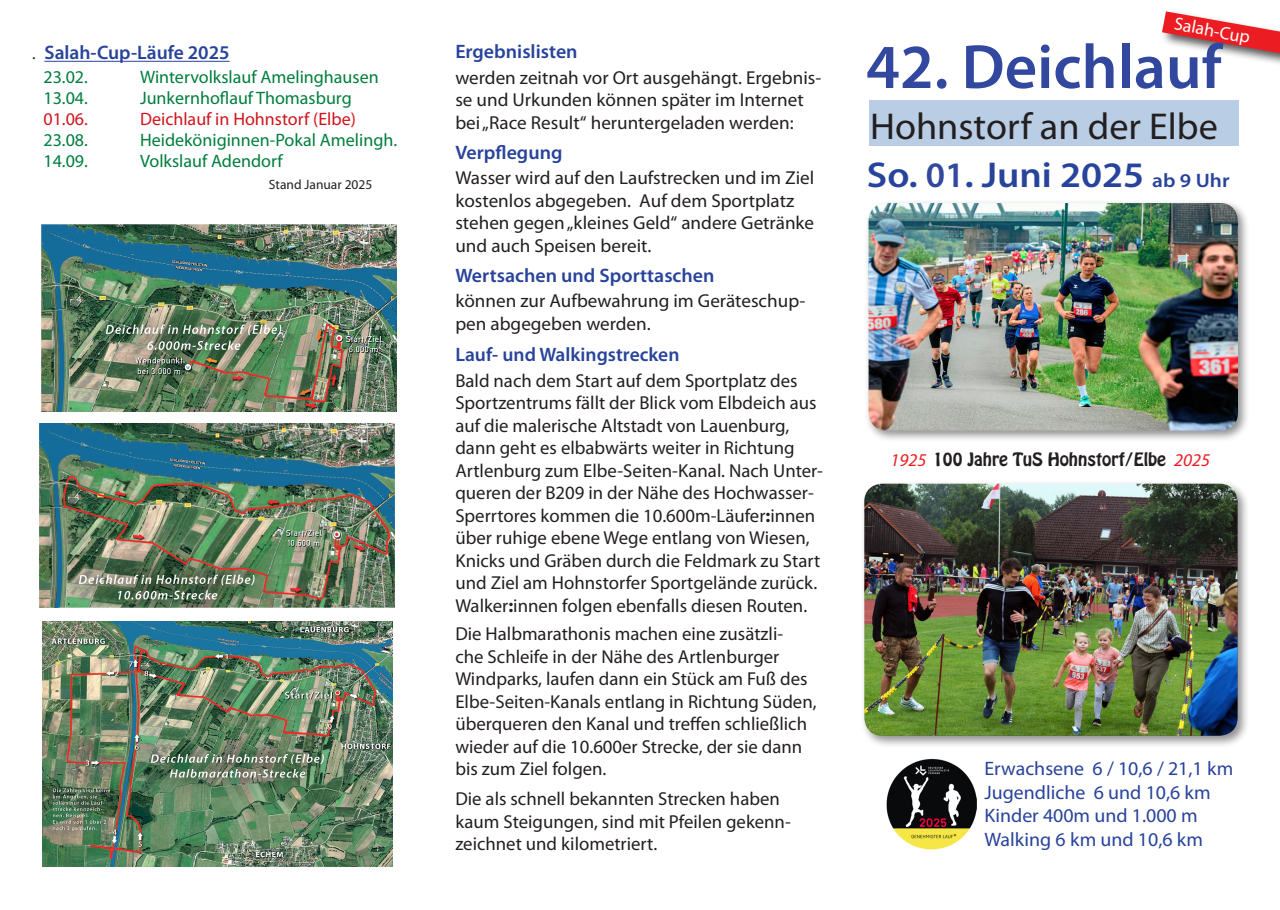
<style>
.page{position:relative;width:1280px;height:910px;background:#fff}
.page>*{position:absolute;margin:0;border:0;box-sizing:border-box;transform-origin:0 0}
.t1{font:600 63px "Myriad Pro";color:#31489e}
.t2{font:37.5px "Myriad Pro";color:#231f20}
.t3{font:600 36px "Myriad Pro";color:#28439b;scale:1.09 1}
.t4{font:600 19.5px "Myriad Pro";color:#28439b}
.t5{font:19.5px/23.4px "Myriad Pro";color:#28439b}
.t6{font:18.75px/22.5px "Myriad Pro";color:#231f20}
.t7{font:18px "Myriad Pro";color:#007e3d}
.t8{font:18px "Myriad Pro";color:#cf151d}
.t9{font:18px "Myriad Pro";color:#fff}
.t10{font:16.5px "Hobo Std";color:#231f20}
.t11{font:13.5px "Myriad Pro";color:#231f20}
.s1{font-weight:400;font-size:16.5px;color:#231f20}
.s2{font-weight:700}
.s3{color:#31489e}
.s4{font-size:19.5px}
.s5{font-family:"Myriad Pro";font-style:italic;font-size:18px;color:#eb1d23}
</style>
<div class="page">
<img style="left:43px;top:621px;width:349px;height:246px">
<div style="left:1160px;top:10px;width:120px;height:58px;background:#231f20;opacity:.75"></div>
<svg style="left:1162px;top:11px;width:118px;height:42px"></svg>
<hr style="left:44px;top:61px;width:186px;height:1px;background:#28439b">
<img style="left:886px;top:758px;width:90px;height:91px">
<div style="left:868px;top:100px;width:370px;height:46px;background:#b9cde4"></div>
<img style="left:40px;top:423px;width:354px;height:184px">
<img style="left:42px;top:225px;width:355px;height:187px">
<div style="left:864px;top:199px;width:386px;height:244px;background:#231f20;opacity:.5"></div>
<img style="left:868px;top:203px;width:370px;height:228px">
<div style="left:860px;top:480px;width:390px;height:268px;background:#231f20;opacity:.5"></div>
<img style="left:864px;top:484px;width:373px;height:252px">
<p class="t4" style="left:32px;top:40px;width:199px"><span class="s1">.</span> Salah-Cup-Läufe 2025</p>
<p class="t7" style="left:43px;top:66px;width:46px">23.02.</p>
<p class="t7" style="left:140px;top:66px;width:240px">Wintervolkslauf Amelinghausen</p>
<p class="t7" style="left:43px;top:87px;width:46px">13.04.</p>
<p class="t7" style="left:140px;top:87px;width:213px">Junkernhoflauf Thomasburg</p>
<p class="t8" style="left:43px;top:108px;width:46px">01.06.</p>
<p class="t8" style="left:140px;top:108px;width:217px">Deichlauf in Hohnstorf (Elbe)</p>
<p class="t7" style="left:43px;top:129px;width:46px">23.08.</p>
<p class="t7" style="left:140px;top:129px;width:259px">Heideköniginnen-Pokal Amelingh.</p>
<p class="t7" style="left:43px;top:150px;width:46px">14.09.</p>
<p class="t7" style="left:140px;top:150px;width:144px">Volkslauf Adendorf</p>
<p class="t11" style="left:269px;top:176px;width:105px">Stand Januar 2025</p>
<p class="t4" style="left:455px;top:39px;width:124px">Ergebnislisten</p>
<p class="t6" style="left:455px;top:66px;width:367px">werden zeitnah vor Ort ausgehängt. Ergebnis&shy;se und Urkunden können später im Internet bei „Race Result“ heruntergeladen werden:</p>
<p class="t4" style="left:455px;top:140px;width:109px">Verpflegung</p>
<p class="t6" style="left:455px;top:166px;width:360px">Wasser wird auf den Laufstrecken und im Ziel kostenlos abgegeben. Auf dem Sportplatz stehen gegen „kleines Geld“ andere Getränke und auch Speisen bereit.</p>
<p class="t4" style="left:455px;top:263px;width:261px">Wertsachen und Sporttaschen</p>
<p class="t6" style="left:455px;top:289px;width:351px">können zur Aufbewahrung im Geräteschup&shy;pen abgegeben werden.</p>
<p class="t4" style="left:455px;top:342px;width:226px">Lauf- und Walkingstrecken</p>
<p class="t6" style="left:455px;top:369px;width:369px">Bald nach dem Start auf dem Sportplatz des Sportzentrums fällt der Blick vom Elbdeich aus auf die malerische Altstadt von Lauenburg, dann geht es elbabwärts weiter in Richtung Artlenburg zum Elbe-Seiten-Kanal. Nach Unter&shy;queren der B209 in der Nähe des Hochwasser-Sperrtores kommen die 10.600m-Läufer<span class="s2">:</span>innen über ruhige ebene Wege entlang von Wiesen, Knicks und Gräben durch die Feldmark zu Start und Ziel am Hohnstorfer Sportgelände zurück.<br>Walker<span class="s2">:</span>innen folgen ebenfalls diesen Routen.</p>
<p class="t6" style="left:455px;top:622px;width:363px">Die Halbmarathonis machen eine zusätzli-<br>che Schleife in der Nähe des Artlenburger Windparks, laufen dann ein Stück am Fuß des Elbe-Seiten-Kanals entlang in Richtung Süden, überqueren den Kanal und treffen schließlich wieder auf die 10.600er Strecke, der sie dann bis zum Ziel folgen.</p>
<p class="t6" style="left:455px;top:787px;width:337px">Die als schnell bekannten Strecken haben kaum Steigungen, sind mit Pfeilen gekenn&shy;zeichnet und kilometriert.</p>
<p class="t9" style="left:1176px;top:13px;width:78px;rotate:10deg">Salah-Cup</p>
<h1 class="t1" style="left:866px;top:27px;width:357px">42. Deichlauf</h1>
<h2 class="t2" style="left:870px;top:103px;width:349px">Hohnstorf an der Elbe</h2>
<h3 class="t3" style="left:867px;top:152px;width:334px">So. <span class="s3">01</span>. Juni 2025 <span class="s4">ab 9 Uhr</span></h3>
<p class="t10" style="left:890px;top:448px;width:321px"><span class="s5">1925</span> 100 Jahre TuS Hohnstorf/Elbe <span class="s5">2025</span></p>
<p class="t5" style="left:984px;top:757px;width:250px">Erwachsene 6 / 10,6 / 21,1 km<br>Jugendliche 6 und 10,6 km<br>Kinder 400m und 1.000 m<br>Walking 6 km und 10,6 km</p>
</div>
